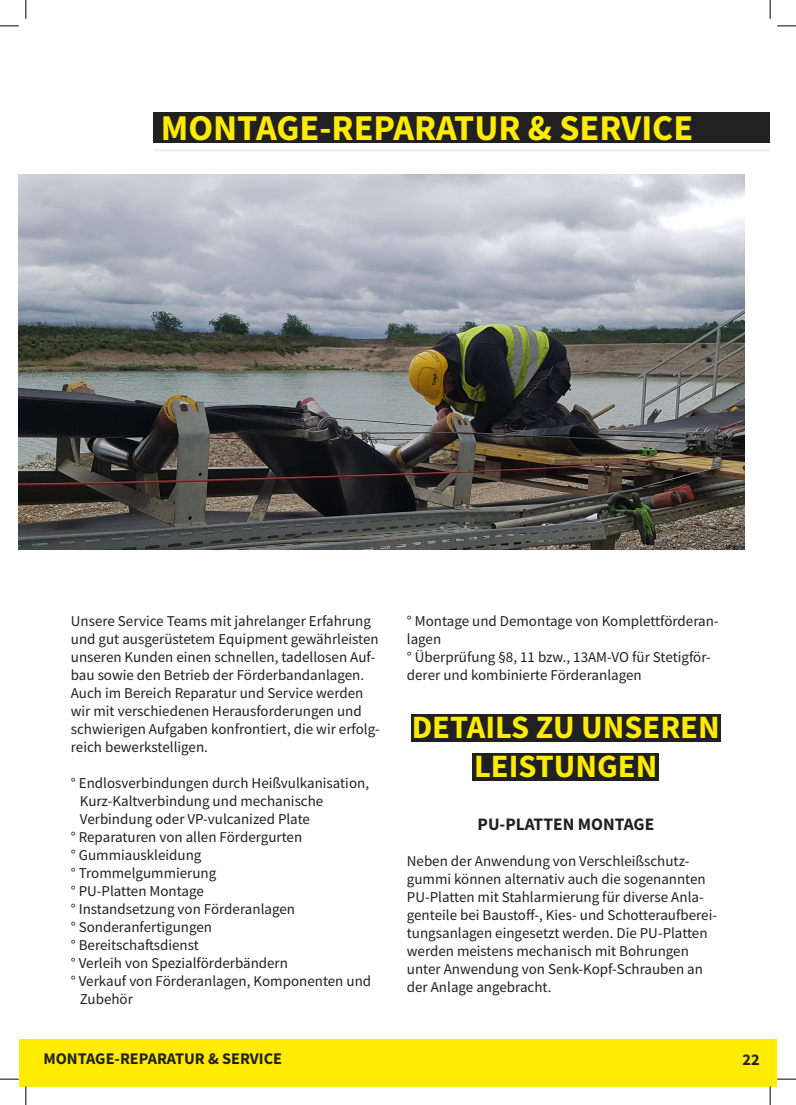
<style>
.page{position:relative;width:796px;height:1105px;background:#fff}
.page>*{position:absolute;margin:0;border:0;box-sizing:border-box;transform-origin:0 0}
.t1{font:700 36.25px "Source Sans Pro";color:#ffec00}
.t2{font:700 32.5px "Source Sans Pro";color:#ffec00}
.t3{font:700 17.5px "Source Sans Pro";color:#231f20}
.t4{font:700 16.25px "Source Sans Pro";color:#212121}
.t5{font:15px/18px "Source Sans Pro";color:#231f20}
</style>
<div class="page">
<div style="left:19px;top:1038px;width:751px;height:47px;background:#ffec00"></div>
<div style="left:770px;top:1038px;width:7px;height:47px;background:#ffec00"></div>
<div style="left:411px;top:713px;width:309px;height:28px;background:#212121"></div>
<div style="left:472px;top:752px;width:187px;height:28px;background:#212121"></div>
<hr style="left:153px;top:149px;width:617px;height:2px;background:#212121">
<img style="left:19px;top:175px;width:725px;height:374px">
<div style="left:153px;top:113px;width:617px;height:30px;background:#212121"></div>
<svg style="left:0;top:25px;width:19px;height:2px"></svg>
<svg style="left:777px;top:25px;width:19px;height:2px"></svg>
<svg style="left:0;top:1078px;width:19px;height:1px"></svg>
<svg style="left:777px;top:1078px;width:19px;height:1px"></svg>
<svg style="left:25px;top:0;width:2px;height:19px"></svg>
<svg style="left:25px;top:1085px;width:2px;height:19px"></svg>
<svg style="left:769px;top:0;width:2px;height:19px"></svg>
<svg style="left:769px;top:1085px;width:2px;height:19px"></svg>
<p class="t1" style="left:161px;top:103px;width:534px">MONTAGE-REPARATUR &amp; SERVICE</p>
<p class="t5" style="left:71px;top:611px;width:309px">Unsere Service Teams mit jahrelanger Erfahrung und gut ausgerüstetem Equipment gewährleisten unseren Kunden einen schnellen, tadellosen Auf&shy;bau sowie den Betrieb der Förderbandanlagen.</p>
<p class="t5" style="left:71px;top:683px;width:311px">Auch im Bereich Reparatur und Service werden wir mit verschiedenen Herausforderungen und schwierigen Aufgaben konfrontiert, die wir erfolg&shy;reich bewerkstelligen.</p>
<p class="t5" style="left:80px;top:773px;width:291px;text-indent:-9px">° Endlosverbindungen durch Heißvulkanisation,<br>Kurz-Kaltverbindung und mechanische</p>
<p class="t5" style="left:80px;top:809px;width:232px">Verbindung oder VP-vulcanized Plate</p>
<p class="t5" style="left:71px;top:827px;width:233px">° Reparaturen von allen Fördergurten</p>
<p class="t5" style="left:71px;top:845px;width:132px">° Gummiauskleidung</p>
<p class="t5" style="left:71px;top:863px;width:147px">° Trommelgummierung</p>
<p class="t5" style="left:71px;top:881px;width:135px">° PU-Platten Montage</p>
<p class="t5" style="left:71px;top:899px;width:226px">° Instandsetzung von Förderanlagen</p>
<p class="t5" style="left:71px;top:917px;width:143px">° Sonderanfertigungen</p>
<p class="t5" style="left:71px;top:935px;width:219px">° Bereitschaftsdienst<br>° Verleih von Spezialförderbändern</p>
<p class="t5" style="left:80px;top:971px;width:293px;text-indent:-9px">° Verkauf von Förderanlagen, Komponenten und<br>Zubehör</p>
<p class="t5" style="left:407px;top:611px;width:313px">° Montage und Demontage von Komplettförderan&shy;lagen</p>
<p class="t5" style="left:407px;top:647px;width:305px">° Überprüfung §8, 11 bzw., 13AM-VO für Stetigför&shy;derer und kombinierte Förderanlagen</p>
<p class="t2" style="left:412px;top:705px;width:309px">DETAILS ZU UNSEREN</p>
<p class="t2" style="left:474px;top:744px;width:185px">LEISTUNGEN</p>
<p class="t3" style="left:477px;top:812px;width:178px">PU-PLATTEN MONTAGE</p>
<p class="t5" style="left:407px;top:851px;width:312px">Neben der Anwendung von Verschleißschutz&shy;gummi können alternativ auch die sogenannten PU-Platten mit Stahlarmierung für diverse Anla&shy;genteile bei Baustoff-, Kies- und Schotteraufberei&shy;tungsanlagen eingesetzt werden. Die PU-Platten werden meistens mechanisch mit Bohrungen unter Anwendung von Senk-Kopf-Schrauben an der Anlage angebracht.</p>
<p class="t4" style="left:43px;top:1047px;width:240px">MONTAGE-REPARATUR &amp; SERVICE</p>
<p class="t4" style="left:742px;top:1047px;width:19px">22</p>
</div>
